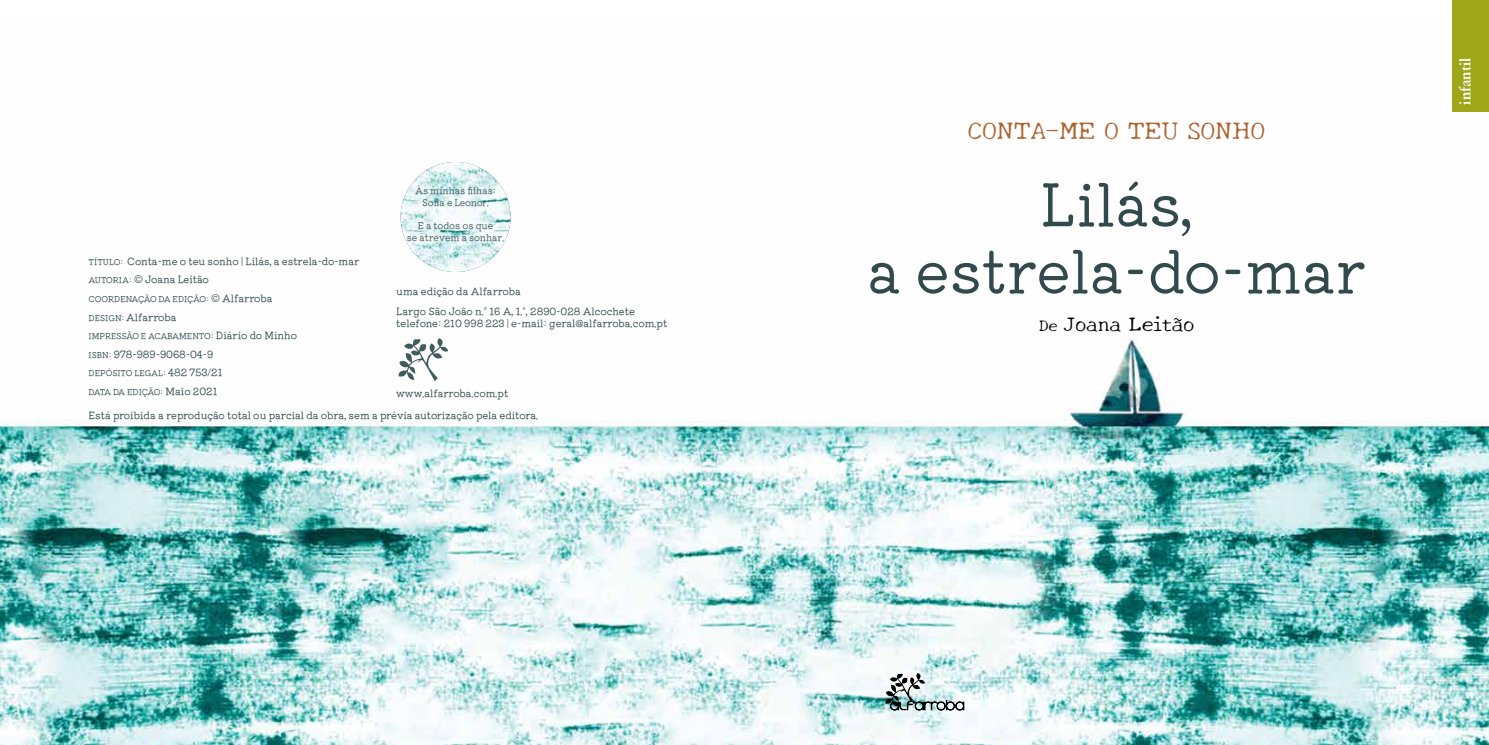
<style>
.page{position:relative;width:1489px;height:745px;background:#fff}
.page>*{position:absolute;margin:0;border:0;box-sizing:border-box;transform-origin:0 0}
.t1{font:58.12px/66.9px "Kiwi Maru";color:#334a4c;text-align:center}
.t2{font:25.62px "New Tegomin";color:#ad632f}
.t3{font:21px "New Tegomin";color:#000}
.t4{font:700 15px "Sabon";color:#fff}
.t5{font:10px/18.5px "Kiwi Maru";color:#334a4c}
.t6{font:9.38px/11.6px "Kiwi Maru";color:#415c5f;text-align:center}
.t7{font:8.12px "Kiwi Maru";color:#334a4c}
.t8{font:8.12px "Kiwi Maru";letter-spacing:-.1em;color:#334a4c}
.s1{font-size:8.12px}
.s2{font-size:10px}
.s3{font-size:16.25px}
</style>
<div class="page">
<img style="left:0;top:162px;width:1488px;height:582px">
<svg style="left:398px;top:338px;width:50px;height:43px"></svg>
<img style="left:400px;top:162px;width:110px;height:110px;border-radius:55px">
<svg style="left:884px;top:672px;width:80px;height:38px"></svg>
<div style="left:1452px;top:0;width:36px;height:112px;background:#9fa617"></div>
<p class="t5" style="left:89px;top:252px;width:272px"><span class="s1">TÍTULO:</span> Conta-me o teu sonho | Lilás, a estrela-do-mar<br><span class="s1">AUTORIA:</span> © Joana Leitão</p>
<p class="t7" style="left:89px;top:294px;width:185px">COORDENAÇÃO DA EDIÇÃO: <span class="s2">© Alfarroba</span></p>
<p class="t5" style="left:89px;top:307px;width:89px"><span class="s1">DESIGN:</span> Alfarroba</p>
<p class="t7" style="left:89px;top:331px;width:210px">IMPRESSÃO E ACABAMENTO: <span class="s2">Diário do Minho</span></p>
<p class="t5" style="left:89px;top:344px;width:126px"><span class="s1">ISBN:</span> 978-989-9068-04-9</p>
<p class="t7" style="left:89px;top:368px;width:135px">DEPÓSITO LEGAL: <span class="s2">482 753/21</span></p>
<p class="t8" style="left:89px;top:386px;width:130px">DATA DA EDIÇÃO: <span class="s2">Maio 2021</span></p>
<p class="t6" style="left:415px;top:185px;width:82px">Às minhas filhas:<br>Sofia e Leonor.</p>
<p class="t6" style="left:407px;top:220px;width:99px">E a todos os que<br>se atrevem a sonhar.</p>
<p class="t5" style="left:396px;top:281px;width:240px;line-height:19.6px">uma edição da Alfarroba<br>Largo São João n.º 16 A, 1.º, 2890-028 Alcochete</p>
<p class="t5" style="left:396px;top:314px;width:272px">telefone: 210 998 223 | e-mail: geral@alfarroba.com.pt</p>
<p class="t5" style="left:396px;top:384px;width:114px">www.alfarroba.com.pt</p>
<p class="t5" style="left:89px;top:405px;width:451px">Está proibida a reprodução total ou parcial da obra, sem a prévia autorização pela editora.</p>
<h2 class="t2" style="left:967px;top:115px;width:299px">CONTA-ME O TEU SONHO</h2>
<h1 class="t1" style="left:867px;top:171px;width:499px">Lilás,<br>a estrela-do-mar</h1>
<h3 class="t3" style="left:1039px;top:312px;width:157px"><span class="s3">De</span> Joana Leitão</h3>
<h3 class="t4" style="left:1455px;top:104px;width:48px;rotate:-90deg">infantil</h3>
</div>
